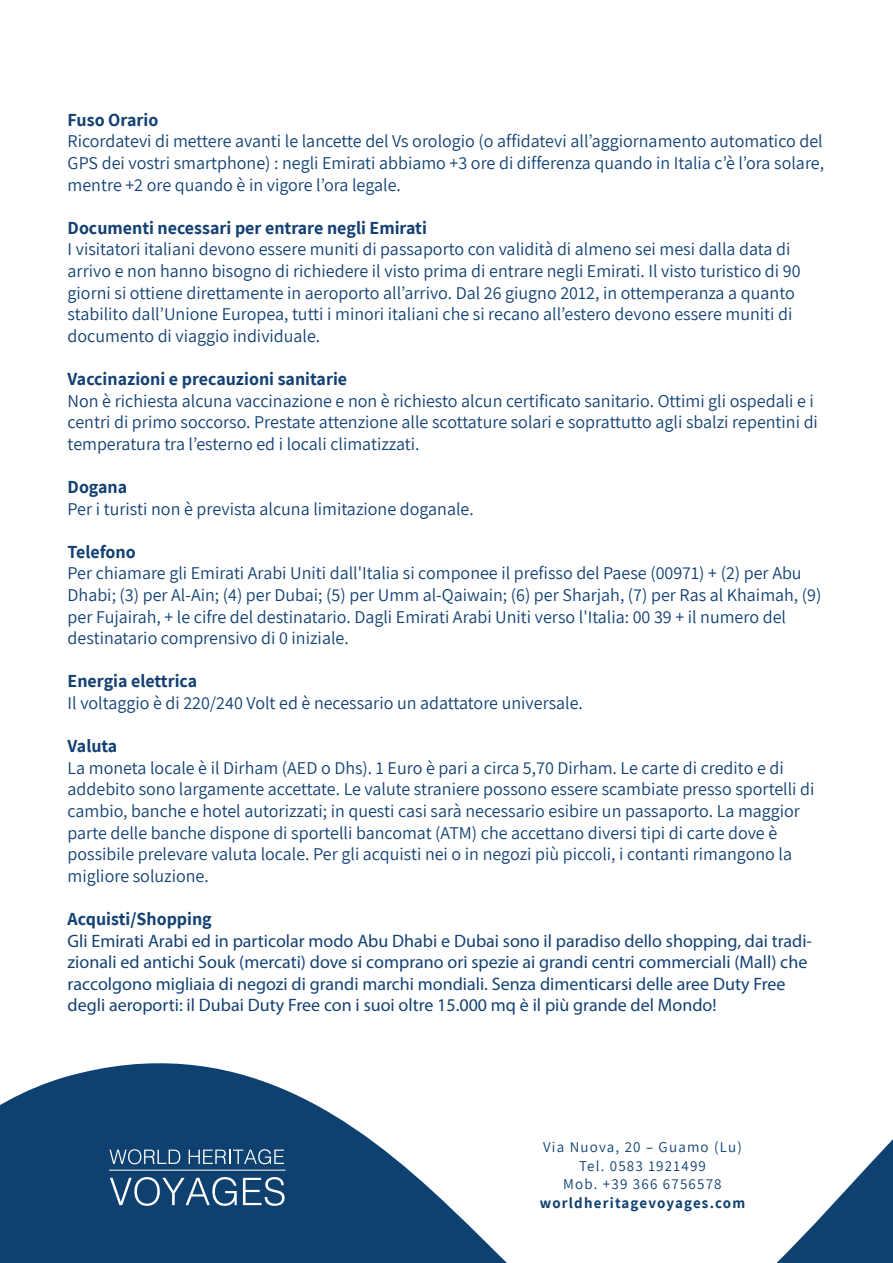
<style>
.page{position:relative;width:893px;height:1263px;background:#fff}
.page>*{position:absolute;margin:0;border:0;box-sizing:border-box;transform-origin:0 0}
.t1{font:18px/21.6px "Assistant";color:#134174}
.t2{font:18px/21.6px "Myriad Pro";color:#134174}
.t3{font:700 18px "Assistant";color:#134174}
.t4{font:15px/18.6px "Assistant";letter-spacing:.08em;color:#0f4170;text-align:center}
.t5{font:700 15px "Assistant";letter-spacing:.08em;color:#0f4170}
</style>
<div class="page">
<svg style="left:0;top:1063px;width:893px;height:200px"></svg>
<svg style="left:109px;top:1149px;width:71px;height:15px"></svg>
<svg style="left:189px;top:1149px;width:95px;height:15px"></svg>
<svg style="left:110px;top:1177px;width:127px;height:29px;background:#446a8f"></svg>
<svg style="left:243px;top:1177px;width:42px;height:29px"></svg>
<hr style="left:109px;top:1170px;width:176px;height:1px;background:#fff">
<p class="t3" style="left:68px;top:107px;width:92px">Fuso Orario</p>
<p class="t1" style="left:68px;top:130px;width:758px;text-align:justify">Ricordatevi di mettere avanti le lancette del Vs orologio (o affidatevi all’aggiornamento automatico del GPS dei vostri smartphone) : negli Emirati abbiamo +3 ore di differenza quando in Italia c’è l’ora solare, mentre +2 ore quando è in vigore l’ora legale.</p>
<p class="t3" style="left:68px;top:215px;width:361px">Documenti necessari per entrare negli Emirati</p>
<p class="t1" style="left:68px;top:238px;width:734px">I visitatori italiani devono essere muniti di passaporto con validità di almeno sei mesi dalla data di arrivo e non hanno bisogno di richiedere il visto prima di entrare negli Emirati. Il visto turistico di 90 giorni si ottiene direttamente in aeroporto all’arrivo. Dal 26 giugno 2012, in ottemperanza a quanto stabilito dall’Unione Europea, tutti i minori italiani che si recano all’estero devono essere muniti di documento di viaggio individuale.</p>
<p class="t3" style="left:68px;top:367px;width:281px">Vaccinazioni e precauzioni sanitarie</p>
<p class="t1" style="left:68px;top:389px;width:752px">Non è richiesta alcuna vaccinazione e non è richiesto alcun certificato sanitario. Ottimi gli ospedali e i centri di primo soccorso. Prestate attenzione alle scottature solari e soprattutto agli sbalzi repentini di temperatura tra l’esterno ed i locali climatizzati.</p>
<p class="t3" style="left:68px;top:475px;width:61px">Dogana</p>
<p class="t1" style="left:68px;top:497px;width:408px">Per i turisti non è prevista alcuna limitazione doganale.</p>
<p class="t3" style="left:68px;top:539px;width:70px">Telefono</p>
<p class="t1" style="left:68px;top:562px;width:755px">Per chiamare gli Emirati Arabi Uniti dall'Italia si componee il prefisso del Paese (00971) + (2) per Abu Dhabi; (3) per Al-Ain; (4) per Dubai; (5) per Umm al-Qaiwain; (6) per Sharjah, (7) per Ras al Khaimah, (9) per Fujairah, + le cifre del destinatario. Dagli Emirati Arabi Uniti verso l'Italia: 00 39 + il numero del destinatario comprensivo di 0 iniziale.</p>
<p class="t3" style="left:68px;top:669px;width:131px">Energia elettrica</p>
<p class="t1" style="left:68px;top:691px;width:517px">Il voltaggio è di 220/240 Volt ed è necessario un adattatore universale.</p>
<p class="t3" style="left:68px;top:734px;width:51px">Valuta</p>
<p class="t1" style="left:68px;top:756px;width:748px">La moneta locale è il Dirham (AED o Dhs). 1 Euro è pari a circa 5,70 Dirham. Le carte di credito e di addebito sono largamente accettate. Le valute straniere possono essere scambiate presso sportelli di cambio, banche e hotel autorizzati; in questi casi sarà necessario esibire un passaporto. La maggior parte delle banche dispone di sportelli bancomat (ATM) che accettano diversi tipi di carte dove è possibile prelevare valuta locale. Per gli acquisti nei o in negozi più piccoli, i contanti rimangono la migliore soluzione.</p>
<p class="t3" style="left:68px;top:907px;width:146px">Acquisti/Shopping</p>
<p class="t2" style="left:68px;top:929px;width:746px">Gli Emirati Arabi ed in particolar modo Abu Dhabi e Dubai sono il paradiso dello shopping, dai tradi&shy;zionali ed antichi Souk (mercati) dove si comprano ori spezie ai grandi centri commerciali (Mall) che raccolgono migliaia di negozi di grandi marchi mondiali. Senza dimenticarsi delle aree Duty Free degli aeroporti: il Dubai Duty Free con i suoi oltre 15.000 mq è il più grande del Mondo!</p>
<p class="t4" style="left:543px;top:1137px;width:200px">Via Nuova, 20 – Guamo (Lu)<br>Tel. 0583 1921499<br>Mob. +39 366 6756578</p>
<p class="t5" style="left:540px;top:1193px;width:207px">worldheritagevoyages.com</p>
</div>
